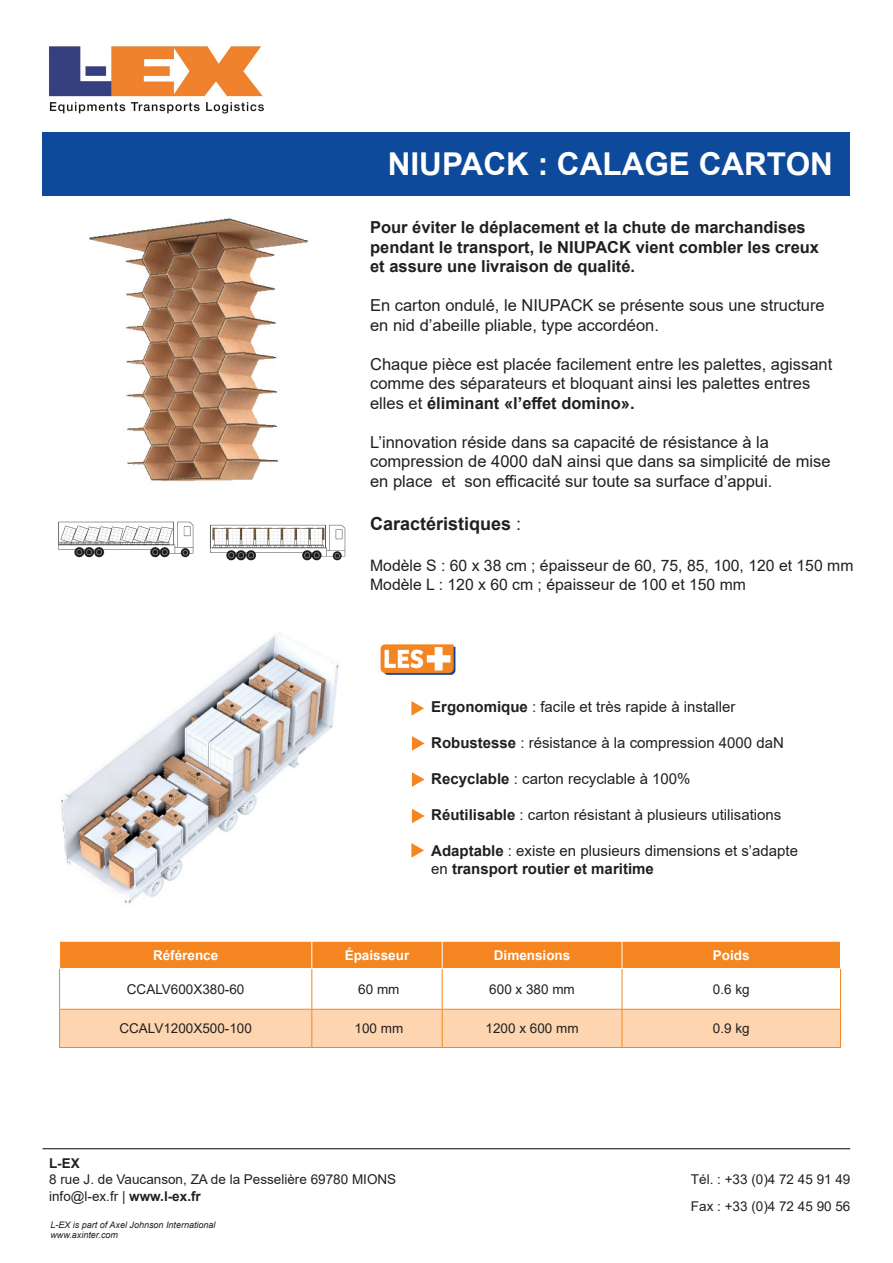
<style>
.page{position:relative;width:893px;height:1263px;background:#fff}
.page>*{position:absolute;margin:0;border:0;box-sizing:border-box;transform-origin:0 0}
.t1{font:700 31.5px "Arial";color:#fff}
.t2{font:700 18px "Arial";color:#231f20}
.t3{font:16.5px/19.5px "Arial";color:#231f20}
.t4{font:700 16.5px/19.5px "Arial";color:#231f20}
.t5{font:15.75px/18.9px "Arial";color:#231f20}
.t6{font:15px/18px "Arial";color:#231f20}
.t7{font:13.5px "Arial";color:#231f20}
.t8{font:700 13.5px "Arial";color:#fff}
.t9{font:700 13.5px "Arial";color:#231f20}
.t10{font:italic 9px "Arial";color:#231f20}
.s1{font-weight:700}
.s2{font-weight:400}
</style>
<div class="page">
<div style="left:43px;top:132px;width:807px;height:64px;background:#0d4a9c"></div>
<hr style="left:43px;top:1148px;width:807px;height:1px;background:#231f20">
<img style="left:49px;top:46px;width:215px;height:68px">
<svg style="left:412px;top:736px;width:13px;height:15px"></svg>
<div style="left:60px;top:1010px;width:780px;height:37px;background:#fdd6b1"></div>
<hr style="left:59px;top:969px;width:1px;height:40px;background:#f58520">
<hr style="left:311px;top:969px;width:1px;height:40px;background:#f58520">
<hr style="left:442px;top:969px;width:1px;height:40px;background:#f58520">
<hr style="left:622px;top:969px;width:1px;height:40px;background:#f58520">
<hr style="left:840px;top:969px;width:1px;height:40px;background:#f58520">
<hr style="left:59px;top:1009px;width:253px;height:1px;background:#f58520">
<hr style="left:59px;top:1009px;width:1px;height:38px;background:#f58520">
<hr style="left:312px;top:1009px;width:130px;height:1px;background:#f58520">
<hr style="left:311px;top:1009px;width:1px;height:38px;background:#f58520">
<hr style="left:442px;top:1009px;width:180px;height:1px;background:#f58520">
<hr style="left:442px;top:1009px;width:1px;height:38px;background:#f58520">
<hr style="left:622px;top:1009px;width:219px;height:1px;background:#f58520">
<hr style="left:622px;top:1009px;width:1px;height:38px;background:#f58520">
<hr style="left:840px;top:1009px;width:1px;height:38px;background:#f58520">
<hr style="left:59px;top:1047px;width:253px;height:1px;background:#f58520">
<hr style="left:312px;top:1047px;width:130px;height:1px;background:#f58520">
<hr style="left:442px;top:1047px;width:180px;height:1px;background:#f58520">
<hr style="left:622px;top:1047px;width:219px;height:1px;background:#f58520">
<div style="left:59px;top:941px;width:782px;height:27px;background:#f58520"></div>
<svg style="left:412px;top:809px;width:13px;height:14px"></svg>
<svg style="left:411px;top:701px;width:13px;height:15px"></svg>
<svg style="left:412px;top:772px;width:13px;height:15px"></svg>
<svg style="left:411px;top:843px;width:13px;height:15px"></svg>
<img style="left:89px;top:218px;width:219px;height:264px">
<img style="left:61px;top:633px;width:278px;height:271px">
<img style="left:58px;top:521px;width:288px;height:40px">
<img style="left:380px;top:645px;width:76px;height:29px">
<p class="t1" style="left:388px;top:142px;width:447px">NIUPACK : CALAGE CARTON</p>
<p class="t4" style="left:370px;top:218px;width:450px">Pour éviter le déplacement et la chute de marchandises pendant le transport, le NIUPACK vient combler les creux et assure une livraison de qualité.</p>
<p class="t3" style="left:370px;top:296px;width:456px">En carton ondulé, le NIUPACK se présente sous une structure en nid d’abeille pliable, type accordéon.</p>
<p class="t3" style="left:370px;top:354px;width:464px">Chaque pièce est placée facilement entre les palettes, agissant comme des séparateurs et bloquant ainsi les palettes entres elles et <span class="s1">éliminant «l’effet domino».</span></p>
<p class="t3" style="left:370px;top:432px;width:462px">L’innovation réside dans sa capacité de résistance à la compression de 4000 daN ainsi que dans sa simplicité de mise en place et son efficacité sur toute sa surface d’appui.</p>
<p class="t2" style="left:370px;top:511px;width:153px">Caractéristiques <span class="s2">:</span></p>
<p class="t5" style="left:370px;top:556px;width:485px">Modèle S : 60 x 38 cm ; épaisseur de 60, 75, 85, 100, 120 et 150 mm<br>Modèle L : 120 x 60 cm ; épaisseur de 100 et 150 mm</p>
<p class="t6" style="left:431px;top:697px;width:306px"><span class="s1">Ergonomique</span> : facile et très rapide à installer</p>
<p class="t6" style="left:431px;top:733px;width:354px"><span class="s1">Robustesse</span> : résistance à la compression 4000 daN</p>
<p class="t6" style="left:431px;top:769px;width:261px"><span class="s1">Recyclable</span> : carton recyclable à 100%</p>
<p class="t6" style="left:431px;top:805px;width:352px"><span class="s1">Réutilisable</span> : carton résistant à plusieurs utilisations</p>
<p class="t6" style="left:431px;top:841px;width:368px"><span class="s1">Adaptable</span> : existe en plusieurs dimensions et s’adapte en <span class="s1">transport routier et maritime</span></p>
<p class="t8" style="left:153px;top:945px;width:67px">Référence</p>
<p class="t8" style="left:345px;top:945px;width:66px">Épaisseur</p>
<p class="t8" style="left:494px;top:945px;width:78px">Dimensions</p>
<p class="t8" style="left:713px;top:945px;width:38px">Poids</p>
<p class="t7" style="left:127px;top:980px;width:119px">CCALV600X380-60</p>
<p class="t7" style="left:358px;top:980px;width:43px">60 mm</p>
<p class="t7" style="left:489px;top:980px;width:87px">600 x 380 mm</p>
<p class="t7" style="left:713px;top:980px;width:38px">0.6 kg</p>
<p class="t7" style="left:119px;top:1019px;width:134px">CCALV1200X500-100</p>
<p class="t7" style="left:354px;top:1019px;width:50px">100 mm</p>
<p class="t7" style="left:486px;top:1019px;width:95px">1200 x 600 mm</p>
<p class="t7" style="left:713px;top:1019px;width:38px">0.9 kg</p>
<p class="t9" style="left:49px;top:1154px;width:32px">L-EX</p>
<p class="t7" style="left:49px;top:1170px;width:349px">8 rue J. de Vaucanson, ZA de la Pesselière 69780 MIONS</p>
<p class="t7" style="left:49px;top:1187px;width:153px">info@l-ex.fr | <span class="s1">www.l-ex.fr</span></p>
<p class="t10" style="left:50px;top:1219px;width:167px">L-EX is part of Axel Johnson International</p>
<p class="t10" style="left:50px;top:1229px;width:69px">www.axinter.com</p>
<p class="t7" style="left:691px;top:1170px;width:161px">Tél. : +33 (0)4 72 45 91 49</p>
<p class="t7" style="left:691px;top:1197px;width:161px">Fax : +33 (0)4 72 45 90 56</p>
</div>
